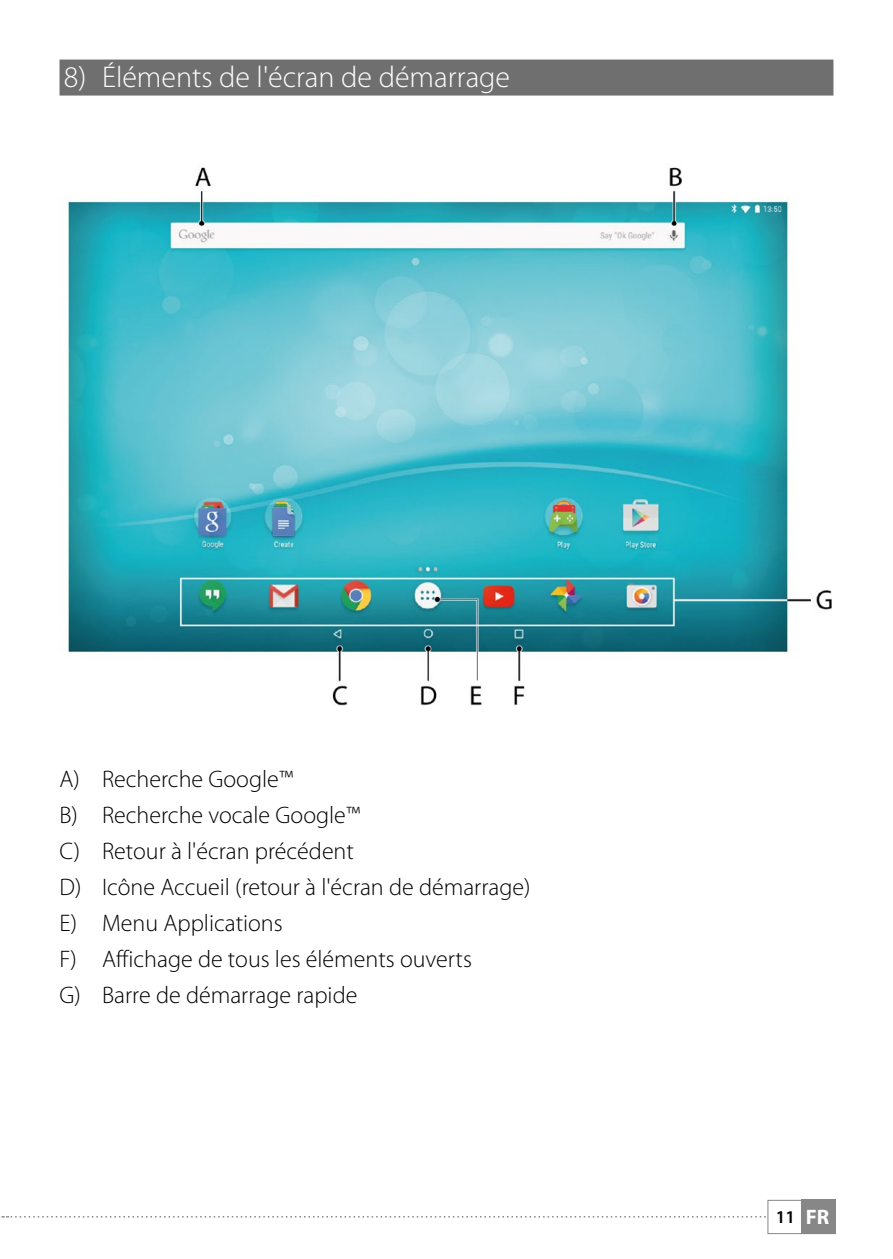
<style>
.page{position:relative;width:893px;height:1259px;background:#fff}
.page>*{position:absolute;margin:0;border:0;box-sizing:border-box;transform-origin:0 0}
.t1{font:300 30px "Myriad Pro";color:#fff}
.t2{font:300 24px/36px "Myriad Pro";color:#000}
.t3{font:600 18px "Myriad Pro";color:#000}
.s1{font-weight:700;font-size:21px;color:#fff}
</style>
<div class="page">
<div style="left:801px;top:1200px;width:35px;height:34px;background:#878787"></div>
<div style="left:767px;top:1200px;width:69px;height:34px;border:1px solid #878787"></div>
<svg style="left:1px;top:1216px;width:765px;height:1px"></svg>
<div style="left:60px;top:60px;width:773px;height:36px;background:#706f6f"></div>
<img style="left:67px;top:167px;width:765px;height:539px">
<p class="t1" style="left:64px;top:61px;width:448px">8) Éléments de l'écran de démarrage</p>
<p class="t2" style="left:60px;top:761px;width:473px">A) Recherche Google™<br>B) Recherche vocale Google™<br>C) Retour à l'écran précédent<br>D) Icône Accueil (retour à l'écran de démarrage)<br>E) Menu Applications<br>F) Affichage de tous les éléments ouverts<br>G) Barre de démarrage rapide</p>
<p class="t3" style="left:776px;top:1205px;width:55px">11 <span class="s1">FR</span></p>
</div>
